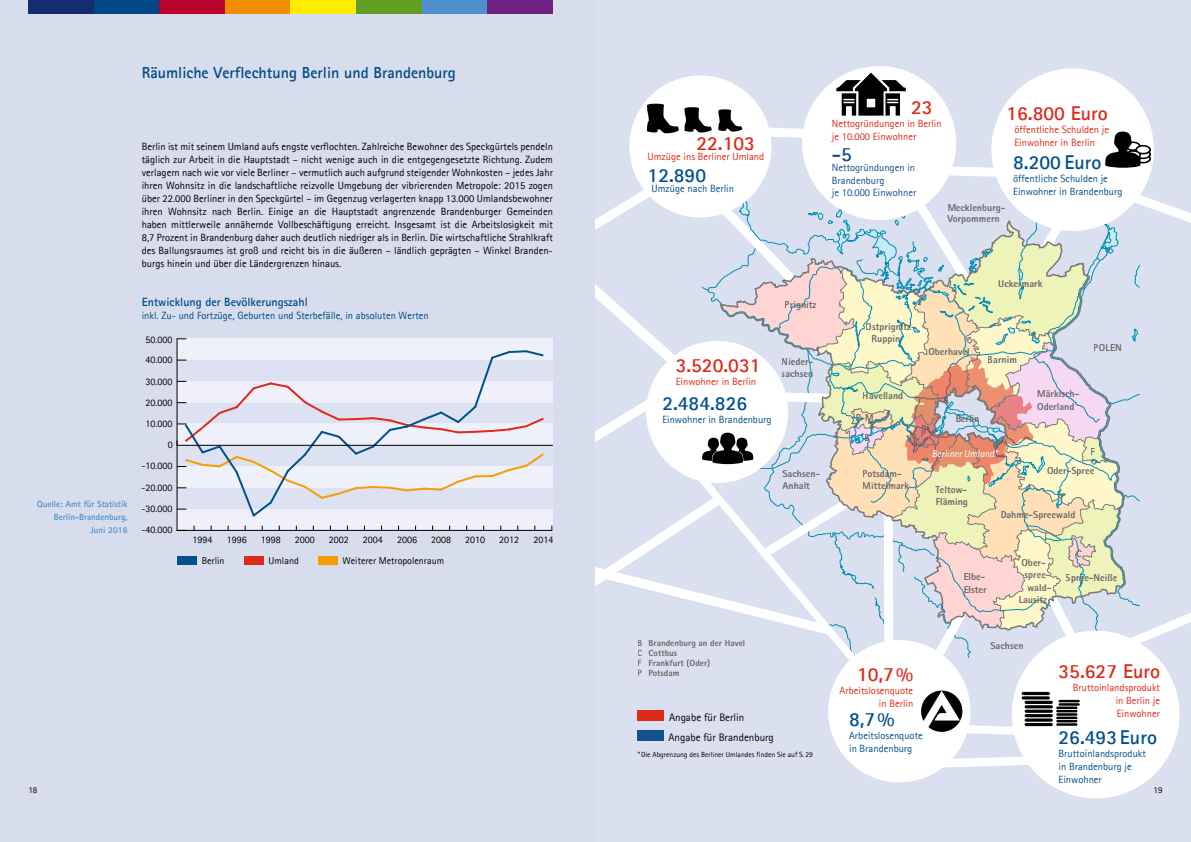
<style>
.page{position:relative;width:1191px;height:842px;background:#fff}
.page>*{position:absolute;margin:0;border:0;box-sizing:border-box;transform-origin:0 0}
.t1{font:700 20px "Agfa Rotis Sans Serif";color:#dd2a1b}
.t2{font:700 20px "Agfa Rotis Sans Serif";color:#00508e}
.t3{font:700 20px "Agfa Rotis Sans Serif";color:#154f8d}
.t4{font:700 16px "Agfa Rotis Sans Serif";color:#004988}
.t5{font:700 12px "Agfa Rotis Sans Serif";color:#004a89}
.t6{font:11px "Agfa Rotis Sans Serif";color:#000}
.t7{font:10.5px/13px "Agfa Rotis Sans Serif";color:#000;text-align:justify}
.t8{font:10.5px/13px "Agfa Rotis Sans Serif";color:#dd2a1b}
.t9{font:10.5px/13px "Agfa Rotis Sans Serif";color:#00508e}
.t10{font:10.5px "Agfa Rotis Sans Serif";color:#004a89}
.t11{font:10.5px/12.6px "Agfa Rotis Sans Serif";color:#154f8d}
.t12{font:800 10px/12.4px "Rotis Sans Serif Pro";color:#686867}
.t13{font:10px "Agfa Rotis Sans Serif";color:#000}
.t14{font:italic 10px "Rotis Sans Serif Pro";color:#fff}
.t15{font:800 9px/10px "Rotis Sans Serif Pro";color:#686867}
.t16{font:700 9px/13px "Agfa Rotis Sans Serif";color:#4e8fcc;text-align:right}
.t17{font:9px "Agfa Rotis Sans Serif";color:#000}
.t18{font:7.5px "Agfa Rotis Sans Serif";color:#000}
</style>
<div class="page">
<div style="left:0;top:0;width:595px;height:842px;background:#d7dded"></div>
<div style="left:28px;top:0;width:66px;height:13px;background:#172c70"></div>
<div style="left:94px;top:0;width:65px;height:13px;background:#004988"></div>
<div style="left:159px;top:0;width:66px;height:13px;background:#b8042d"></div>
<div style="left:225px;top:0;width:66px;height:13px;background:#f28d00"></div>
<div style="left:291px;top:0;width:65px;height:13px;background:#ffed00"></div>
<div style="left:356px;top:0;width:66px;height:13px;background:#639d23"></div>
<div style="left:422px;top:0;width:65px;height:13px;background:#4e8fcc"></div>
<div style="left:487px;top:0;width:66px;height:13px;background:#6f2082"></div>
<div style="left:595px;top:0;width:596px;height:842px;background:#dbe0f1"></div>
<div style="left:828px;top:640px;width:142px;height:142px;background:#fff;border-radius:50%"></div>
<div style="left:1011px;top:631px;width:168px;height:167px;background:#fff;border-radius:50%"></div>
<svg style="left:936px;top:751px;width:97px;height:21px"></svg>
<div style="left:638px;top:731px;width:26px;height:10px;background:#154f8d"></div>
<svg style="left:595px;top:73px;width:596px;height:666px"></svg>
<div style="left:177px;top:339px;width:376px;height:21px;background:#eff0f9"></div>
<div style="left:177px;top:509px;width:376px;height:21px;background:#eff0f9"></div>
<hr style="left:177px;top:530px;width:375px;height:1px;background:#000">
<hr style="left:176px;top:339px;width:1px;height:191px;background:#000">
<svg style="left:176px;top:349px;width:370px;height:169px"></svg>
<hr style="left:177px;top:445px;width:376px;height:1px;background:#000">
<div style="left:318px;top:557px;width:19px;height:8px;background:#f79d00"></div>
<div style="left:244px;top:557px;width:20px;height:8px;background:#dd2a1b"></div>
<div style="left:177px;top:557px;width:20px;height:8px;background:#00508e"></div>
<h2 class="t4" style="left:142px;top:63px;width:316px">Räumliche Verflechtung Berlin und Brandenburg</h2>
<p class="t16" style="left:37px;top:497px;width:92px">Quelle: Amt für Statistik<br>Berlin-Brandenburg,<br>Juni 2016</p>
<p class="t7" style="left:142px;top:139px;width:413px">Berlin ist mit seinem Umland aufs engste verflochten. Zahlreiche Bewohner des Speckgürtels pendeln täglich zur Arbeit in die Hauptstadt – nicht wenige auch in die entgegengesetzte Richtung. Zudem verlagern nach wie vor viele Berliner – vermutlich auch aufgrund steigender Wohnkosten – jedes Jahr ihren Wohnsitz in die landschaftliche reizvolle Umgebung der vibrierenden Metropole: 2015 zogen über 22.000 Berliner in den Speckgürtel – im Gegenzug verlagerten knapp 13.000 Umlandsbewohner ihren Wohnsitz nach Berlin. Einige an die Hauptstadt angrenzende Brandenburger Gemeinden haben mittlerweile annähernde Vollbeschäftigung erreicht. Insgesamt ist die Arbeitslosigkeit mit 8,7 Prozent in Brandenburg daher auch deutlich niedriger als in Berlin. Die wirtschaftliche Strahlkraft des Ballungsraumes ist groß und reicht bis in die äußeren – ländlich geprägten – Winkel Branden&shy;burgs hinein und über die Ländergrenzen hinaus.</p>
<p class="t5" style="left:142px;top:294px;width:167px">Entwicklung der Bevölkerungszahl</p>
<p class="t10" style="left:142px;top:309px;width:288px">inkl. Zu- und Fortzüge, Geburten und Sterbefälle, in absoluten Werten</p>
<p class="t13" style="left:145px;top:333px;width:29px">50.000</p>
<p class="t13" style="left:145px;top:354px;width:29px">40.000</p>
<p class="t13" style="left:145px;top:375px;width:29px">30.000</p>
<p class="t13" style="left:145px;top:397px;width:29px">20.000</p>
<p class="t13" style="left:145px;top:418px;width:29px">10.000</p>
<p class="t13" style="left:168px;top:439px;width:6px">0</p>
<p class="t13" style="left:141px;top:460px;width:33px">-10.000</p>
<p class="t13" style="left:141px;top:481px;width:33px">-20.000</p>
<p class="t13" style="left:141px;top:503px;width:33px">-30.000</p>
<p class="t13" style="left:141px;top:524px;width:33px">-40.000</p>
<p class="t13" style="left:193px;top:534px;width:21px">1994</p>
<p class="t13" style="left:227px;top:534px;width:21px">1996</p>
<p class="t13" style="left:261px;top:534px;width:21px">1998</p>
<p class="t13" style="left:295px;top:534px;width:21px">2000</p>
<p class="t13" style="left:329px;top:534px;width:21px">2002</p>
<p class="t13" style="left:363px;top:534px;width:21px">2004</p>
<p class="t13" style="left:397px;top:534px;width:21px">2006</p>
<p class="t13" style="left:431px;top:534px;width:21px">2008</p>
<p class="t13" style="left:465px;top:534px;width:21px">2010</p>
<p class="t13" style="left:499px;top:534px;width:22px">2012</p>
<p class="t13" style="left:533px;top:534px;width:21px">2014</p>
<p class="t13" style="left:202px;top:555px;width:24px">Berlin</p>
<p class="t13" style="left:269px;top:555px;width:32px">Umland</p>
<p class="t13" style="left:342px;top:555px;width:103px">Weiterer Metropolenraum</p>
<p class="t17" style="left:28px;top:785px;width:10px">18</p>
<h1 class="t1" style="left:696px;top:130px;width:60px">22.103</h1>
<p class="t8" style="left:647px;top:150px;width:118px">Umzüge ins Berliner Umland</p>
<h1 class="t2" style="left:647px;top:163px;width:60px">12.890</h1>
<p class="t9" style="left:651px;top:182px;width:84px">Umzüge nach Berlin</p>
<h1 class="t1" style="left:911px;top:95px;width:23px">23</h1>
<p class="t8" style="left:832px;top:117px;width:111px;line-height:12.6px">Nettogründungen in Berlin je 10.000 Einwohner</p>
<h1 class="t3" style="left:832px;top:141px;width:21px">-5</h1>
<p class="t11" style="left:832px;top:161px;width:86px">Nettogründungen in<br>Brandenburg<br>je 10.000 Einwohner</p>
<h1 class="t1" style="left:1006px;top:101px;width:103px">16.800 Euro</h1>
<p class="t8" style="left:1014px;top:123px;width:96px;line-height:12.6px">öffentliche Schulden je<br>Einwohner in Berlin</p>
<h1 class="t2" style="left:1013px;top:150px;width:90px">8.200 Euro</h1>
<p class="t9" style="left:1013px;top:172px;width:111px;line-height:12.6px">öffentliche Schulden je<br>Einwohner in Brandenburg</p>
<p class="t12" style="left:947px;top:201px;width:60px;line-height:11.8px">Mecklenburg-<br>Vorpommern</p>
<p class="t12" style="left:785px;top:299px;width:33px">Prignitz</p>
<h1 class="t1" style="left:675px;top:352px;width:86px">3.520.031</h1>
<p class="t8" style="left:675px;top:375px;width:82px">Einwohner in Berlin</p>
<h1 class="t2" style="left:662px;top:390px;width:86px">2.484.826</h1>
<p class="t9" style="left:662px;top:413px;width:111px">Einwohner in Brandenburg</p>
<p class="t12" style="left:781px;top:356px;width:33px;line-height:11.8px">Nieder&shy;sachsen</p>
<p class="t12" style="left:782px;top:468px;width:39px;line-height:11.8px">Sachsen-<br>Anhalt</p>
<p class="t15" style="left:637px;top:638px;width:109px">B Brandenburg an der Havel<br>C Cottbus<br>F Frankfurt (Oder)<br>P Potsdam</p>
<p class="t6" style="left:669px;top:711px;width:77px">Angabe für Berlin</p>
<p class="t18" style="left:638px;top:750px;width:176px">*Die Abgrenzung des Berliner Umlandes finden Sie auf S.29</p>
<p class="t6" style="left:668px;top:730px;width:107px">Angabe für Brandenburg</p>
<p class="t12" style="left:998px;top:277px;width:46px">Uckermark</p>
<p class="t12" style="left:871px;top:320px;width:46px;text-indent:-6px">Ostprignitz-<br>Ruppin</p>
<p class="t12" style="left:928px;top:345px;width:43px">Oberhavel</p>
<p class="t12" style="left:987px;top:353px;width:31px">Barnim</p>
<p class="t12" style="left:863px;top:389px;width:42px">Havelland</p>
<p class="t12" style="left:1037px;top:388px;width:44px">Märkisch-<br>Oderland</p>
<p class="t12" style="left:855px;top:411px;width:20px">P-M</p>
<p class="t12" style="left:864px;top:431px;width:7px">B</p>
<p class="t12" style="left:920px;top:428px;width:6px">P</p>
<p class="t12" style="left:955px;top:412px;width:26px">Berlin</p>
<p class="t14" style="left:931px;top:447px;width:67px">Berliner Umland*</p>
<p class="t12" style="left:1094px;top:341px;width:29px">POLEN</p>
<p class="t12" style="left:1090px;top:445px;width:6px">F</p>
<p class="t12" style="left:862px;top:467px;width:48px">Potsdam-<br>Mittelmark</p>
<p class="t12" style="left:935px;top:483px;width:34px">Teltow-<br>Fläming</p>
<p class="t12" style="left:963px;top:570px;width:25px">Elbe-<br>Elster</p>
<p class="t12" style="left:1047px;top:464px;width:49px">Oder-Spree</p>
<p class="t12" style="left:1000px;top:508px;width:76px">Dahme-Spreewald</p>
<p class="t12" style="left:1021px;top:556px;width:26px">Ober-</p>
<p class="t12" style="left:1024px;top:569px;width:28px">spree-</p>
<p class="t12" style="left:1027px;top:581px;width:25px">wald-</p>
<p class="t12" style="left:1018px;top:593px;width:30px">Lausitz</p>
<p class="t12" style="left:1076px;top:547px;width:7px">C</p>
<p class="t12" style="left:1066px;top:572px;width:53px">Spree-Neiße</p>
<h1 class="t1" style="left:857px;top:662px;width:58px">10,7%</h1>
<p class="t8" style="left:839px;top:684px;width:75px;text-align:right">Arbeitslosenquote in Berlin</p>
<h1 class="t2" style="left:849px;top:707px;width:47px">8,7%</h1>
<p class="t9" style="left:849px;top:729px;width:75px">Arbeitslosenquote in Brandenburg</p>
<p class="t12" style="left:990px;top:639px;width:35px">Sachsen</p>
<h1 class="t1" style="left:1058px;top:659px;width:103px">35.627 Euro</h1>
<p class="t8" style="left:1115px;top:681px;width:46px;text-align:justify;text-indent:-43px">Bruttoinlandsprodukt in Berlin je Einwohner</p>
<h1 class="t2" style="left:1058px;top:724px;width:100px">26.493Euro</h1>
<p class="t9" style="left:1058px;top:746px;width:89px">Bruttoinlandsprodukt in Brandenburg je<br>Einwohner</p>
<p class="t17" style="left:1153px;top:785px;width:10px">19</p>
</div>
